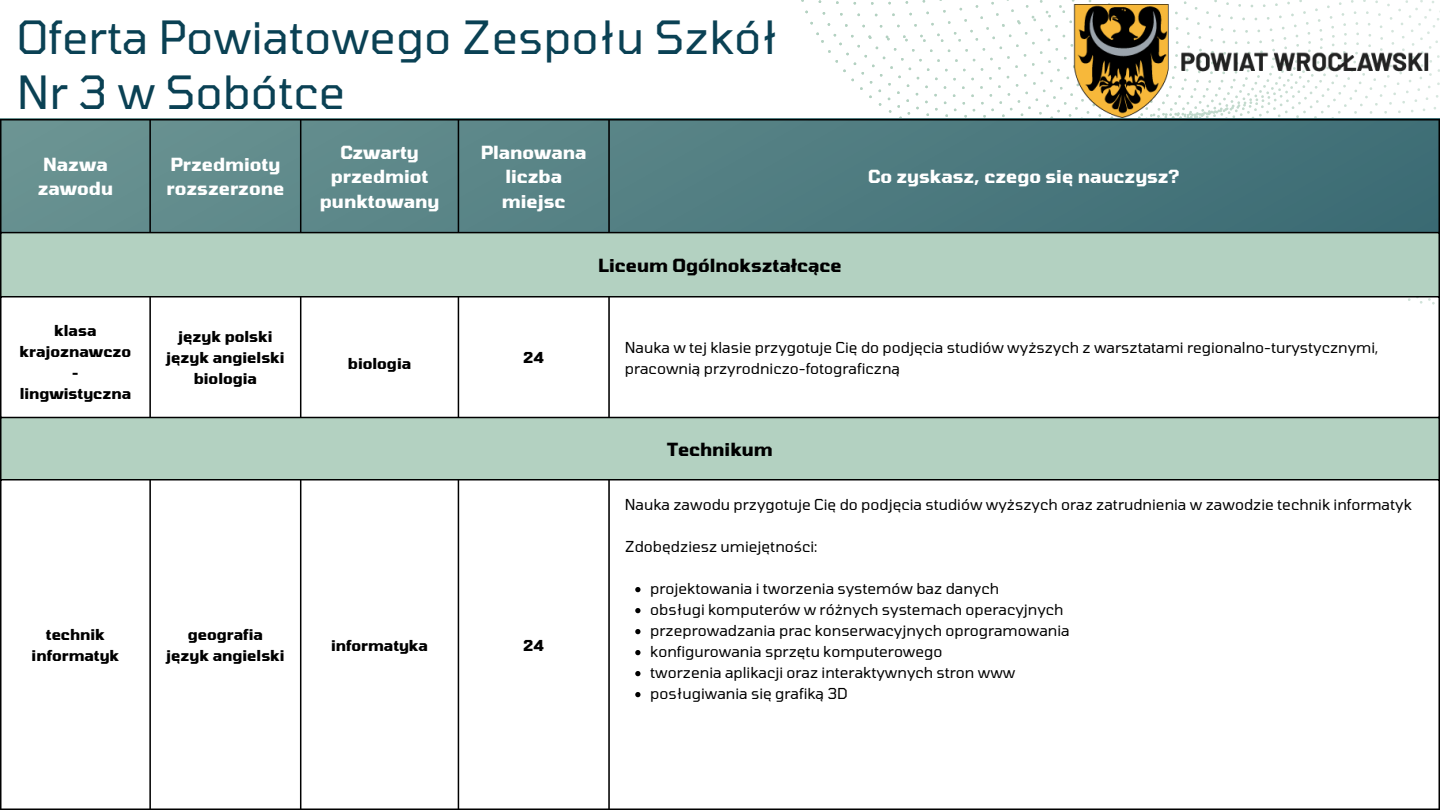
<style>
.page{position:relative;width:1440px;height:810px;background:#fff}
.page>*{position:absolute;margin:0;border:0;box-sizing:border-box;transform-origin:0 0}
.t1{font:45.5px/54.6px "Tomorrow";color:#0a4154}
.t2{font:700 18px/24.8px "Tomorrow";color:#fff}
.t3{font:700 18px "Tomorrow";color:#000}
.t4{font:15px/21px "Tomorrow";color:#000}
.t5{font:700 15px/21px "Tomorrow";color:#000;text-align:center}
</style>
<div class="page">
<svg style="left:720px;top:0;width:720px;height:119px"></svg>
<div style="left:0;top:119px;width:1440px;height:115px;background:linear-gradient(to right,#699291,#3c6c74)"></div>
<svg style="left:2px;top:233px;width:1437px;height:246px;fill:#b3d1c1"></svg>
<svg style="left:635px;top:587px;width:6px;height:5px"></svg>
<svg style="left:635px;top:608px;width:6px;height:5px"></svg>
<svg style="left:635px;top:629px;width:6px;height:5px"></svg>
<svg style="left:635px;top:650px;width:6px;height:5px"></svg>
<svg style="left:635px;top:671px;width:6px;height:5px"></svg>
<svg style="left:635px;top:692px;width:6px;height:5px"></svg>
<hr style="left:0;top:120px;width:2px;height:689px;background:#000">
<hr style="left:149px;top:120px;width:2px;height:112px;background:#000">
<hr style="left:149px;top:297px;width:2px;height:120px;background:#000">
<hr style="left:149px;top:480px;width:2px;height:329px;background:#000">
<hr style="left:300px;top:120px;width:1px;height:112px;background:#000">
<hr style="left:300px;top:297px;width:1px;height:120px;background:#000">
<hr style="left:300px;top:480px;width:1px;height:329px;background:#000">
<hr style="left:458px;top:120px;width:1px;height:112px;background:#000">
<hr style="left:458px;top:297px;width:1px;height:120px;background:#000">
<hr style="left:458px;top:480px;width:1px;height:329px;background:#000">
<hr style="left:608px;top:120px;width:2px;height:112px;background:#000">
<hr style="left:608px;top:297px;width:2px;height:120px;background:#000">
<hr style="left:608px;top:480px;width:2px;height:329px;background:#000">
<hr style="left:1439px;top:120px;width:1px;height:689px;background:#000">
<hr style="left:0;top:119px;width:1440px;height:1px;background:#000">
<hr style="left:0;top:232px;width:1440px;height:1px;background:#000">
<hr style="left:0;top:296px;width:1440px;height:1px;background:#000">
<hr style="left:0;top:417px;width:1440px;height:1px;background:#000">
<hr style="left:0;top:479px;width:1440px;height:1px;background:#000">
<hr style="left:0;top:809px;width:1440px;height:1px;background:#000">
<img style="left:1073px;top:5px;width:355px;height:112px">
<p class="t1" style="left:17px;top:9px;width:764px">Oferta Powiatowego Zespołu Szkół<br>Nr 3 w Sobótce</p>
<p class="t2" style="left:38px;top:151px;width:77px">Nazwa zawodu</p>
<p class="t2" style="left:167px;top:151px;width:119px">Przedmioty rozszerzone</p>
<h1 class="t2" style="left:320px;top:139px;width:121px;text-align:center">Czwarty przedmiot punktowany</h1>
<p class="t2" style="left:481px;top:139px;width:107px;text-align:center">Planowana liczba miejsc</p>
<p class="t3" style="left:598px;top:254px;width:245px">Liceum Ogólnokształcące</p>
<p class="t2" style="left:868px;top:164px;width:313px">Co zyskasz, czego się nauczysz?</p>
<p class="t5" style="left:20px;top:319px;width:113px">klasa krajoznawczo - lingwistyczna</p>
<p class="t5" style="left:178px;top:326px;width:96px">język polski</p>
<p class="t5" style="left:166px;top:347px;width:120px">język angielski</p>
<p class="t5" style="left:194px;top:368px;width:65px">biologia</p>
<p class="t5" style="left:32px;top:624px;width:89px">technik informatyk</p>
<p class="t5" style="left:188px;top:624px;width:77px">geografia</p>
<p class="t5" style="left:166px;top:645px;width:120px">język angielski</p>
<p class="t5" style="left:348px;top:352px;width:65px">biologia</p>
<p class="t5" style="left:523px;top:347px;width:22px">24</p>
<p class="t4" style="left:625px;top:336px;width:755px">Nauka w tej klasie przygotuje Cię do podjęcia studiów wyższych z warsztatami regionalno-turystycznymi, pracownią przyrodniczo-fotograficzną</p>
<p class="t5" style="left:331px;top:634px;width:99px">informatyka</p>
<p class="t5" style="left:523px;top:634px;width:22px">24</p>
<p class="t3" style="left:667px;top:438px;width:107px">Technikum</p>
<p class="t4" style="left:625px;top:494px;width:789px">Nauka zawodu przygotuje Cię do podjęcia studiów wyższych oraz zatrudnienia w zawodzie technik informatyk</p>
<p class="t4" style="left:625px;top:536px;width:194px">Zdobędziesz umiejętności:</p>
<p class="t4" style="left:650px;top:578px;width:350px">projektowania i tworzenia systemów baz danych</p>
<p class="t4" style="left:650px;top:599px;width:415px">obsługi komputerów w różnych systemach operacyjnych</p>
<p class="t4" style="left:650px;top:620px;width:421px">przeprowadzania prac konserwacyjnych oprogramowania</p>
<p class="t4" style="left:650px;top:641px;width:294px">konfigurowania sprzętu komputerowego</p>
<p class="t4" style="left:650px;top:662px;width:367px">tworzenia aplikacji oraz interaktywnych stron www</p>
<p class="t4" style="left:650px;top:683px;width:199px">posługiwania się grafiką 3D</p>
</div>
